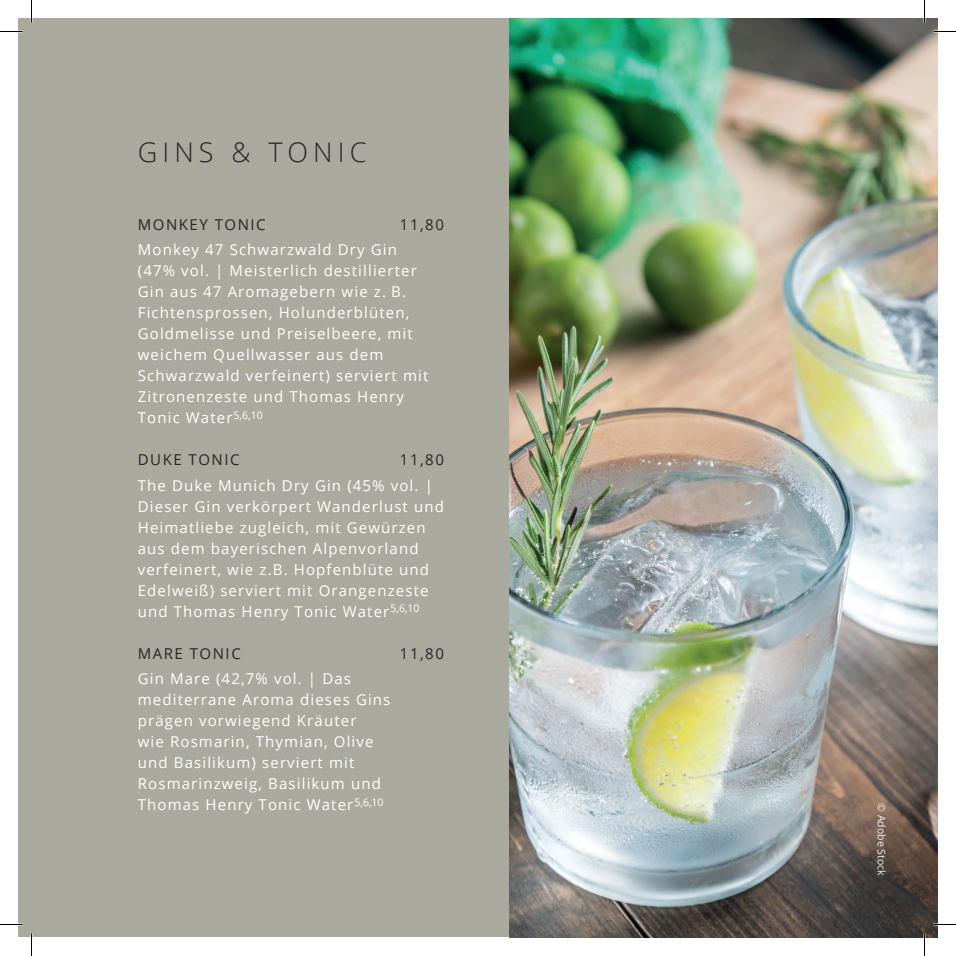
<style>
.page{position:relative;width:956px;height:956px;background:#fff}
.page>*{position:absolute;margin:0;border:0;box-sizing:border-box;transform-origin:0 0}
.t1{font:300 27px "Open Sans";letter-spacing:.19em;color:#2a2329}
.t2{font:15px/21px "Open Sans";letter-spacing:.075em;color:#fff}
.t3{font:15px "Open Sans";letter-spacing:.1em;color:#2a2329}
.t4{font:10.5px "Open Sans";color:#fff}
</style>
<div class="page">
<div style="left:19px;top:19px;width:491px;height:918px;background:#a9a99e"></div>
<img style="left:510px;top:19px;width:427px;height:918px">
<hr style="left:0;top:923px;width:22px;height:2px;background:#fff">
<hr style="left:933px;top:923px;width:23px;height:2px;background:#fff">
<hr style="left:923px;top:0;width:2px;height:23px;background:#fff">
<hr style="left:923px;top:933px;width:2px;height:23px;background:#fff">
<svg style="left:0;top:31px;width:22px;height:1px"></svg>
<svg style="left:933px;top:31px;width:23px;height:1px"></svg>
<svg style="left:0;top:924px;width:22px;height:1px"></svg>
<svg style="left:933px;top:924px;width:23px;height:1px"></svg>
<svg style="left:31px;top:0;width:1px;height:23px"></svg>
<svg style="left:31px;top:933px;width:1px;height:23px"></svg>
<svg style="left:924px;top:0;width:1px;height:23px"></svg>
<svg style="left:924px;top:933px;width:1px;height:23px"></svg>
<h1 class="t1" style="left:138px;top:134px;width:230px">GINS &amp; TONIC</h1>
<p class="t3" style="left:138px;top:214px;width:129px">MONKEY TONIC</p>
<p class="t3" style="left:400px;top:214px;width:45px">11,80</p>
<p class="t2" style="left:138px;top:239px;width:292px">Monkey 47 Schwarzwald Dry Gin (47% vol. | Meisterlich destillierter<br>Gin aus 47 Aromagebern wie z. B.<br>Fichtensprossen, Holunderblüten,<br>Goldmelisse und Preiselbeere, mit weichem Quellwasser aus dem<br>Schwarzwald verfeinert) serviert mit<br>Zitronenzeste und Thomas Henry<br>Tonic Water<sup>5,6,10</sup></p>
<p class="t3" style="left:138px;top:450px;width:103px">DUKE TONIC</p>
<p class="t3" style="left:400px;top:450px;width:45px">11,80</p>
<p class="t2" style="left:138px;top:474px;width:308px">The Duke Munich Dry Gin (45% vol. | Dieser Gin verkörpert Wanderlust und Heimatliebe zugleich, mit Gewürzen aus dem bayerischen Alpenvorland verfeinert, wie z.B. Hopfenblüte und Edelweiß) serviert mit Orangenzeste und Thomas Henry Tonic Water<sup>5,6,10</sup></p>
<p class="t3" style="left:138px;top:643px;width:104px">MARE TONIC</p>
<p class="t3" style="left:400px;top:643px;width:45px">11,80</p>
<p class="t2" style="left:138px;top:668px;width:254px">Gin Mare (42,7% vol. | Das mediterrane Aroma dieses Gins prägen vorwiegend Kräuter<br>wie Rosmarin, Thymian, Olive und Basilikum) serviert mit<br>Rosmarinzweig, Basilikum und<br>Thomas Henry Tonic Water<sup>5,6,10</sup></p>
<p class="t4" style="left:889px;top:803px;width:74px;rotate:90deg">© Adobe Stock</p>
</div>
